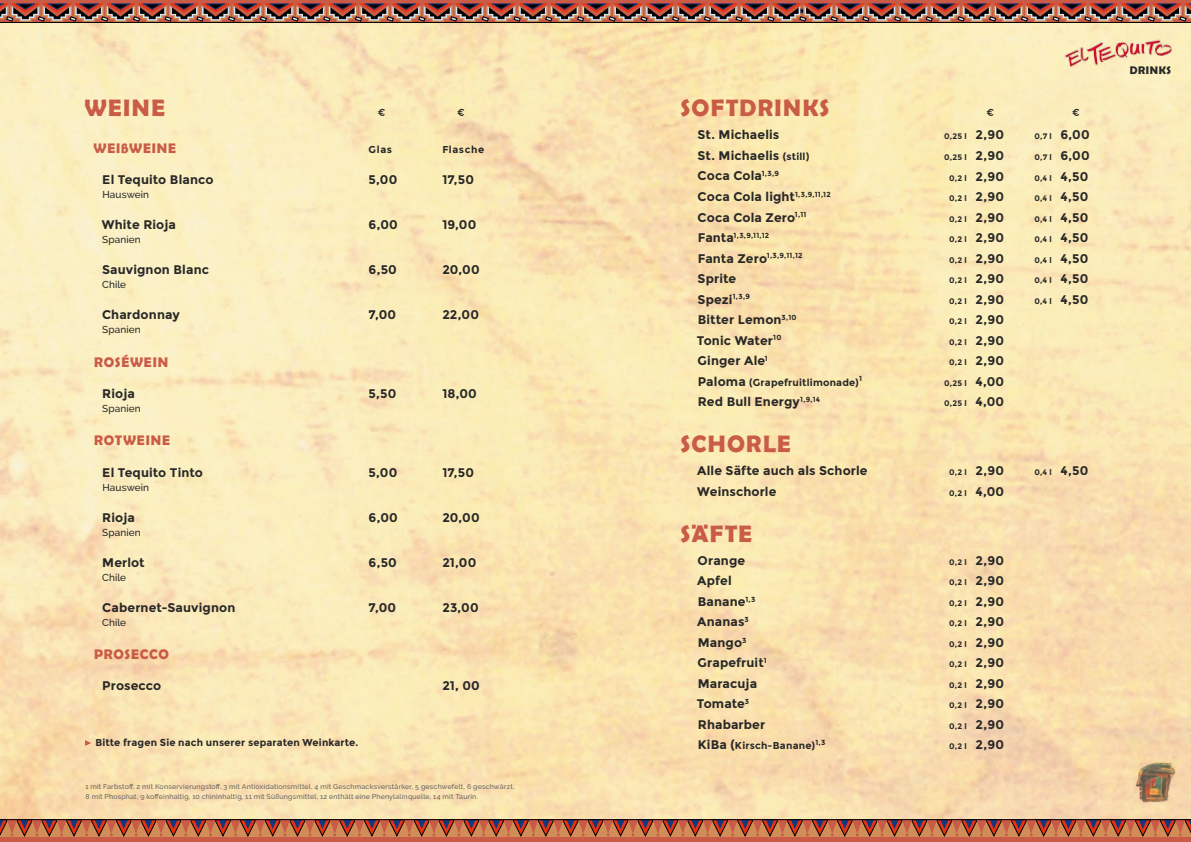
<style>
.page{position:relative;width:1191px;height:842px;background:#fff}
.page>*{position:absolute;margin:0;border:0;box-sizing:border-box;transform-origin:0 0}
.t1{font:600 24px "Berlinsans";letter-spacing:.055em;color:#c95c47}
.t2{font:600 14px "Berlinsans";letter-spacing:.055em;color:#c95c47}
.t3{font:700 12.5px "Montserrat";letter-spacing:.01em;color:#282827}
.t4{font:600 11.1px "Berlinsans";letter-spacing:.05em;color:#282827}
.t5{font:700 10px "Montserrat";letter-spacing:.015em;color:#282827}
.t6{font:500 10px "Raleway";letter-spacing:.01em;color:#282827}
.t7{font:700 10px "Montserrat";letter-spacing:.055em;color:#282827}
.t8{font:10px "Montserrat";color:#282827}
.t9{font:700 8px "Montserrat";letter-spacing:.025em;color:#282827}
.t10{font:700 7.3px "Montserrat";letter-spacing:.025em;color:#282827}
.t11{font:500 7px/10px "Raleway";letter-spacing:.025em;color:#646363}
.s1{font-size:12.5px}
.s2{font-size:10px}
</style>
<div class="page">
<svg style="left:0;top:0;width:1191px;height:4px;background:#ba5447"></svg>
<hr style="left:0;top:22px;width:1191px;height:1px;background:#000">
<svg style="left:0;top:4px;width:1191px;height:18px;background:#90564b"></svg>
<div style="left:0;top:820px;width:1191px;height:21px;background:#d18d57"></div>
<div style="left:0;top:837px;width:1191px;height:5px;background:#c95b47"></div>
<svg style="left:0;top:820px;width:1191px;height:16px"></svg>
<hr style="left:0;top:819px;width:1191px;height:1px;background:#000">
<img style="left:1133px;top:758px;width:43px;height:47px">
<img style="left:1061px;top:37px;width:114px;height:30px">
<svg style="left:85px;top:740px;width:6px;height:6px"></svg>
<h1 class="t1" style="left:680px;top:94px;width:150px">SOFTDRINKS</h1>
<p class="t3" style="left:697px;top:128px;width:83px">St. Michaelis</p>
<p class="t9" style="left:944px;top:132px;width:61px">0,25 l <span class="s1">2,90</span></p>
<p class="t9" style="left:1034px;top:132px;width:57px">0,7 l <span class="s1">6,00</span></p>
<p class="t3" style="left:697px;top:148px;width:113px">St. Michaelis <span class="s2">(still)</span></p>
<p class="t9" style="left:944px;top:152px;width:61px">0,25 l <span class="s1">2,90</span></p>
<p class="t9" style="left:1034px;top:152px;width:57px">0,7 l <span class="s1">6,00</span></p>
<p class="t3" style="left:697px;top:169px;width:83px">Coca Cola<sup>1,3,9</sup></p>
<p class="t9" style="left:949px;top:173px;width:57px">0,2 l <span class="s1">2,90</span></p>
<p class="t9" style="left:1034px;top:173px;width:55px">0,4 l <span class="s1">4,50</span></p>
<p class="t3" style="left:697px;top:189px;width:135px">Coca Cola light<sup>1,3,9,11,12</sup></p>
<p class="t9" style="left:949px;top:193px;width:57px">0,2 l <span class="s1">2,90</span></p>
<p class="t9" style="left:1034px;top:193px;width:55px">0,4 l <span class="s1">4,50</span></p>
<p class="t3" style="left:697px;top:210px;width:110px">Coca Cola Zero<sup>1,11</sup></p>
<p class="t9" style="left:949px;top:214px;width:57px">0,2 l <span class="s1">2,90</span></p>
<p class="t9" style="left:1034px;top:214px;width:55px">0,4 l <span class="s1">4,50</span></p>
<p class="t10" style="left:698px;top:231px;width:73px"><span class="s1">Fanta</span>1,3,9,11,12</p>
<p class="t9" style="left:949px;top:234px;width:57px">0,2 l <span class="s1">2,90</span></p>
<p class="t9" style="left:1034px;top:234px;width:55px">0,4 l <span class="s1">4,50</span></p>
<p class="t10" style="left:698px;top:251px;width:106px"><span class="s1">Fanta Zero</span>1,3,9,11,12</p>
<p class="t9" style="left:949px;top:255px;width:57px">0,2 l <span class="s1">2,90</span></p>
<p class="t9" style="left:1034px;top:255px;width:55px">0,4 l <span class="s1">4,50</span></p>
<p class="t3" style="left:697px;top:271px;width:40px">Sprite</p>
<p class="t9" style="left:949px;top:275px;width:57px">0,2 l <span class="s1">2,90</span></p>
<p class="t9" style="left:1034px;top:275px;width:55px">0,4 l <span class="s1">4,50</span></p>
<p class="t3" style="left:697px;top:292px;width:54px">Spezi<sup>1,3,9</sup></p>
<p class="t9" style="left:949px;top:296px;width:57px">0,2 l <span class="s1">2,90</span></p>
<p class="t9" style="left:1034px;top:296px;width:55px">0,4 l <span class="s1">4,50</span></p>
<p class="t3" style="left:698px;top:312px;width:100px">Bitter Lemon<sup>3,10</sup></p>
<p class="t9" style="left:949px;top:316px;width:57px">0,2 l <span class="s1">2,90</span></p>
<p class="t3" style="left:697px;top:333px;width:86px">Tonic Water<sup>10</sup></p>
<p class="t9" style="left:949px;top:337px;width:57px">0,2 l <span class="s1">2,90</span></p>
<p class="t3" style="left:697px;top:353px;width:72px">Ginger Ale<sup>1</sup></p>
<p class="t9" style="left:949px;top:357px;width:57px">0,2 l <span class="s1">2,90</span></p>
<p class="t5" style="left:698px;top:376px;width:166px"><span class="s1">Paloma</span> (Grapefruitlimonade)<sup>1</sup></p>
<p class="t9" style="left:944px;top:378px;width:62px">0,25 l <span class="s1">4,00</span></p>
<p class="t3" style="left:698px;top:394px;width:124px">Red Bull Energy<sup>1,9,14</sup></p>
<p class="t9" style="left:944px;top:398px;width:62px">0,25 l <span class="s1">4,00</span></p>
<h1 class="t1" style="left:680px;top:430px;width:112px">SCHORLE</h1>
<p class="t3" style="left:697px;top:463px;width:172px">Alle Säfte auch als Schorle</p>
<p class="t9" style="left:949px;top:468px;width:57px">0,2 l <span class="s1">2,90</span></p>
<p class="t9" style="left:1034px;top:468px;width:55px">0,4 l <span class="s1">4,50</span></p>
<p class="t3" style="left:697px;top:484px;width:81px">Weinschorle</p>
<p class="t9" style="left:949px;top:488px;width:57px">0,2 l <span class="s1">4,00</span></p>
<h1 class="t1" style="left:680px;top:519px;width:73px">SÄFTE</h1>
<p class="t3" style="left:697px;top:553px;width:49px">Orange</p>
<p class="t9" style="left:949px;top:557px;width:57px">0,2 l <span class="s1">2,90</span></p>
<p class="t3" style="left:697px;top:573px;width:36px">Apfel</p>
<p class="t9" style="left:949px;top:578px;width:57px">0,2 l <span class="s1">2,90</span></p>
<p class="t3" style="left:698px;top:594px;width:59px">Banane<sup>1,3</sup></p>
<p class="t9" style="left:949px;top:598px;width:57px">0,2 l <span class="s1">2,90</span></p>
<p class="t3" style="left:697px;top:614px;width:53px">Ananas<sup>3</sup></p>
<p class="t9" style="left:949px;top:619px;width:57px">0,2 l <span class="s1">2,90</span></p>
<p class="t3" style="left:698px;top:635px;width:50px">Mango<sup>3</sup></p>
<p class="t9" style="left:949px;top:639px;width:57px">0,2 l <span class="s1">2,90</span></p>
<p class="t3" style="left:697px;top:655px;width:71px">Grapefruit<sup>1</sup></p>
<p class="t9" style="left:949px;top:660px;width:57px">0,2 l <span class="s1">2,90</span></p>
<p class="t3" style="left:698px;top:676px;width:61px">Maracuja</p>
<p class="t9" style="left:949px;top:680px;width:57px">0,2 l <span class="s1">2,90</span></p>
<p class="t3" style="left:697px;top:696px;width:54px">Tomate<sup>3</sup></p>
<p class="t9" style="left:949px;top:701px;width:57px">0,2 l <span class="s1">2,90</span></p>
<p class="t3" style="left:698px;top:717px;width:69px">Rhabarber</p>
<p class="t9" style="left:949px;top:721px;width:57px">0,2 l <span class="s1">2,90</span></p>
<p class="t5" style="left:698px;top:740px;width:129px"><span class="s1">KiBa (</span>Kirsch-Banane)<sup>1,3</sup></p>
<p class="t9" style="left:949px;top:742px;width:57px">0,2 l <span class="s1">2,90</span></p>
<h1 class="t1" style="left:84px;top:94px;width:82px">WEINE</h1>
<p class="t8" style="left:986px;top:107px;width:9px">€</p>
<p class="t8" style="left:1072px;top:107px;width:9px">€</p>
<p class="t2" style="left:93px;top:140px;width:84px">WEIßWEINE</p>
<p class="t5" style="left:369px;top:143px;width:25px">Glas</p>
<p class="t7" style="left:442px;top:143px;width:43px">Flasche</p>
<p class="t3" style="left:102px;top:172px;width:113px">El Tequito Blanco</p>
<p class="t3" style="left:369px;top:172px;width:30px">5,00</p>
<p class="t3" style="left:442px;top:172px;width:33px">17,50</p>
<p class="t6" style="left:102px;top:188px;width:48px">Hauswein</p>
<p class="t3" style="left:102px;top:217px;width:76px">White Rioja</p>
<p class="t3" style="left:369px;top:217px;width:31px">6,00</p>
<p class="t3" style="left:442px;top:217px;width:36px">19,00</p>
<p class="t6" style="left:102px;top:233px;width:40px">Spanien</p>
<p class="t3" style="left:102px;top:262px;width:108px">Sauvignon Blanc</p>
<p class="t3" style="left:368px;top:262px;width:30px">6,50</p>
<p class="t3" style="left:442px;top:262px;width:39px">20,00</p>
<p class="t6" style="left:102px;top:278px;width:25px">Chile</p>
<p class="t3" style="left:102px;top:307px;width:79px">Chardonnay</p>
<p class="t3" style="left:369px;top:307px;width:29px">7,00</p>
<p class="t3" style="left:442px;top:307px;width:38px">22,00</p>
<p class="t6" style="left:102px;top:324px;width:40px">Spanien</p>
<p class="t2" style="left:94px;top:354px;width:76px">ROSÉWEIN</p>
<p class="t3" style="left:102px;top:386px;width:34px">Rioja</p>
<p class="t3" style="left:369px;top:386px;width:29px">5,50</p>
<p class="t3" style="left:442px;top:386px;width:36px">18,00</p>
<p class="t6" style="left:102px;top:402px;width:40px">Spanien</p>
<p class="t2" style="left:94px;top:433px;width:78px">ROTWEINE</p>
<p class="t3" style="left:102px;top:465px;width:102px">El Tequito Tinto</p>
<p class="t3" style="left:369px;top:465px;width:30px">5,00</p>
<p class="t3" style="left:442px;top:465px;width:33px">17,50</p>
<p class="t6" style="left:102px;top:481px;width:48px">Hauswein</p>
<p class="t3" style="left:102px;top:510px;width:34px">Rioja</p>
<p class="t3" style="left:369px;top:510px;width:31px">6,00</p>
<p class="t3" style="left:442px;top:510px;width:39px">20,00</p>
<p class="t6" style="left:102px;top:526px;width:40px">Spanien</p>
<p class="t3" style="left:102px;top:555px;width:44px">Merlot</p>
<p class="t3" style="left:369px;top:555px;width:30px">6,50</p>
<p class="t3" style="left:442px;top:555px;width:35px">21,00</p>
<p class="t6" style="left:102px;top:571px;width:25px">Chile</p>
<p class="t3" style="left:102px;top:600px;width:135px">Cabernet-Sauvignon</p>
<p class="t3" style="left:369px;top:600px;width:29px">7,00</p>
<p class="t3" style="left:442px;top:600px;width:38px">23,00</p>
<p class="t6" style="left:102px;top:616px;width:25px">Chile</p>
<p class="t2" style="left:94px;top:646px;width:76px">PROSECCO</p>
<p class="t3" style="left:102px;top:678px;width:60px">Prosecco</p>
<p class="t3" style="left:442px;top:678px;width:39px">21, 00</p>
<p class="t8" style="left:378px;top:107px;width:9px">€</p>
<p class="t8" style="left:457px;top:107px;width:9px">€</p>
<p class="t5" style="left:95px;top:737px;width:264px">Bitte fragen Sie nach unserer separaten Weinkarte.</p>
<p class="t11" style="left:85px;top:782px;width:431px">1 mit Farbstoff, 2 mit Konservierungstoff, 3 mit Antioxidationsmittel, 4 mit Geschmacksverstärker, 5 geschwefelt, 6 geschwärzt,<br>8 mit Phosphat, 9 koffeinhaltig, 10 chininhaltig, 11 mit Süßungsmittel, 12 enthält eine Phenylalinquelle, 14 mit Taurin.</p>
<p class="t4" style="left:1129px;top:64px;width:43px">DRINKS</p>
</div>
